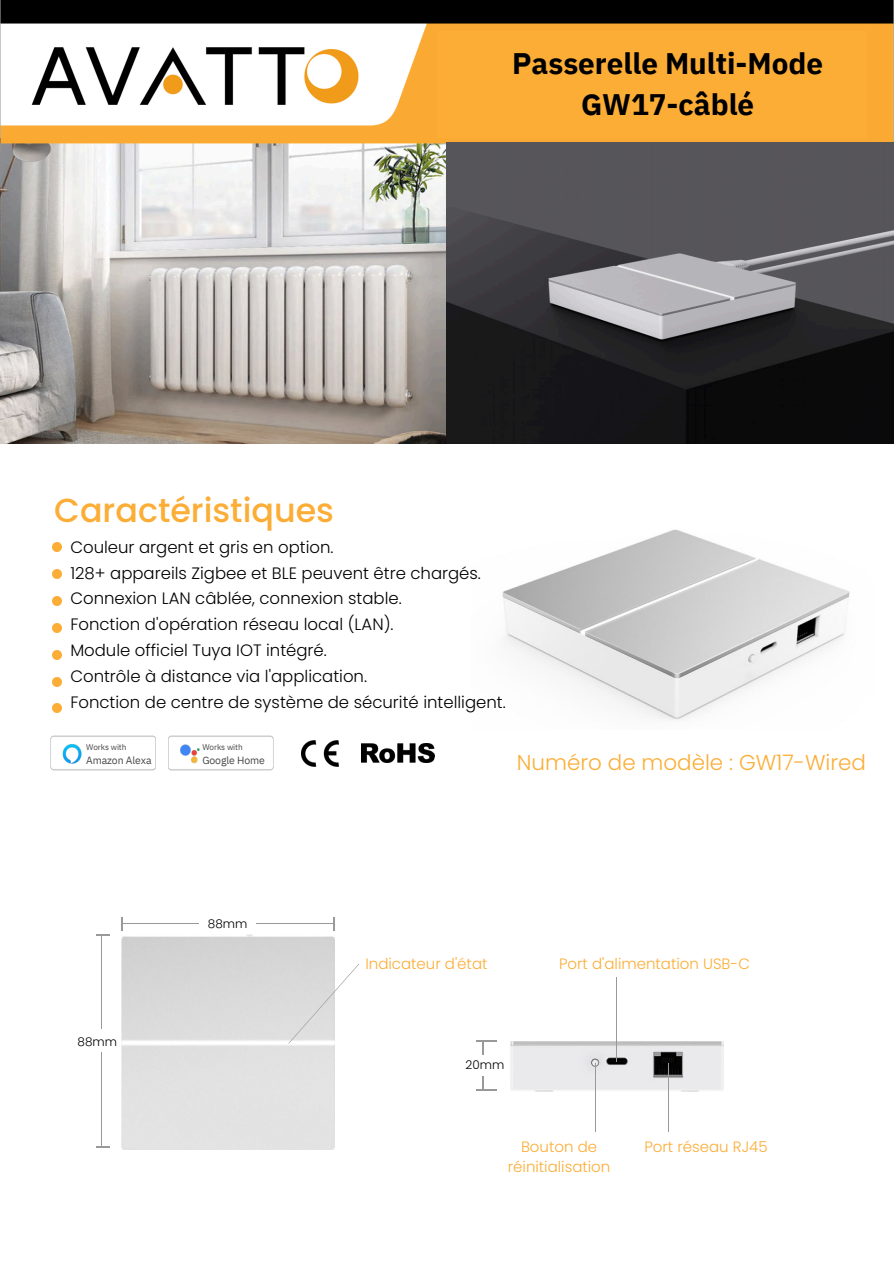
<style>
.page{position:relative;width:894px;height:1264px;background:#fff}
.page>*{position:absolute;margin:0;border:0;box-sizing:border-box;transform-origin:0 0}
.t1{font:500 33.3px "Poppins";color:#fcad36}
.t2{font:700 29.7px/40.5px "IBM Plex Sans";color:#000;text-align:center}
.t3{font:300 21.45px "Poppins";color:#fcad36}
.t4{font:300 16.5px/25.8px "Poppins";color:#000}
.t5{font:300 15px/20.2px "Poppins";color:#fcad36;text-align:center}
.t6{font:300 12px "Poppins";color:#000}
.t7{font:10.5px "IBM Plex Sans";letter-spacing:-.01em;color:#474747}
.t8{font:8.25px "IBM Plex Sans";letter-spacing:-.01em;color:#474747}
</style>
<div class="page">
<img style="left:0;top:150px;width:446px;height:293px">
<svg style="left:52px;top:542px;width:9px;height:9px"></svg>
<svg style="left:52px;top:569px;width:9px;height:9px"></svg>
<svg style="left:52px;top:596px;width:9px;height:9px"></svg>
<svg style="left:52px;top:623px;width:9px;height:9px"></svg>
<svg style="left:52px;top:650px;width:9px;height:9px"></svg>
<svg style="left:52px;top:677px;width:9px;height:9px"></svg>
<svg style="left:52px;top:704px;width:9px;height:9px"></svg>
<img style="left:50px;top:735px;width:224px;height:36px">
<img style="left:301px;top:740px;width:37px;height:26px">
<img style="left:361px;top:743px;width:73px;height:20px">
<img style="left:502px;top:529px;width:348px;height:191px">
<img style="left:0;top:0;width:893px;height:150px">
<svg style="left:96px;top:1146px;width:13px;height:1px"></svg>
<svg style="left:96px;top:934px;width:13px;height:1px"></svg>
<hr style="left:122px;top:923px;width:212px;height:1px;background:#999">
<hr style="left:101px;top:934px;width:1px;height:213px;background:#999">
<svg style="left:333px;top:917px;width:1px;height:13px"></svg>
<svg style="left:121px;top:917px;width:1px;height:13px"></svg>
<div style="left:67px;top:1029px;width:46px;height:22px;background:#fff"></div>
<div style="left:199px;top:917px;width:56px;height:14px;background:#fff"></div>
<hr style="left:482px;top:1040px;width:1px;height:49px;background:#999">
<svg style="left:477px;top:1040px;width:19px;height:1px"></svg>
<svg style="left:477px;top:1089px;width:19px;height:1px"></svg>
<div style="left:476px;top:1055px;width:14px;height:20px;background:#fff"></div>
<img style="left:510px;top:1041px;width:213px;height:49px">
<svg style="left:288px;top:963px;width:71px;height:80px"></svg>
<hr style="left:595px;top:1062px;width:1px;height:69px;background:#999">
<hr style="left:616px;top:977px;width:1px;height:84px;background:#999">
<hr style="left:667px;top:1062px;width:1px;height:69px;background:#999">
<img style="left:446px;top:143px;width:447px;height:300px">
<div style="left:437px;top:31px;width:429px;height:107px;background:#fcad36"></div>
<h4 class="t2" style="left:512px;top:43px;width:312px">Passerelle Multi-Mode<br>GW17-câblé</h4>
<p class="t1" style="left:54px;top:486px;width:281px">Caractéristiques</p>
<p class="t4" style="left:70px;top:534px;width:437px">Couleur argent et gris en option.<br>128+ appareils Zigbee et BLE peuvent être chargés.<br>Connexion LAN câblée, connexion stable.<br>Fonction d'opération réseau local (LAN).<br>Module officiel Tuya IOT intégré.<br>Contrôle à distance via l'application.<br>Fonction de centre de système de sécurité intelligent.</p>
<p class="t8" style="left:86px;top:741px;width:42px">Works with</p>
<p class="t7" style="left:86px;top:753px;width:67px">Amazon Alexa</p>
<h3 class="t8" style="left:202px;top:741px;width:42px">Works with</h3>
<h5 class="t7" style="left:202px;top:753px;width:64px">Google Home</h5>
<p class="t3" style="left:516px;top:747px;width:350px">Numéro de modèle : GW17-Wired</p>
<h5 class="t6" style="left:78px;top:1033px;width:41px">88mm</h5>
<p class="t6" style="left:208px;top:915px;width:41px">88mm</p>
<h5 class="t5" style="left:365px;top:953px;width:123px">Indicateur d'état</h5>
<h4 class="t6" style="left:465px;top:1056px;width:40px">20mm</h4>
<h4 class="t5" style="left:559px;top:953px;width:192px">Port d'alimentation USB-C</h4>
<p class="t5" style="left:507px;top:1136px;width:104px">Bouton de réinitialisation</p>
<h4 class="t5" style="left:644px;top:1136px;width:125px">Port réseau RJ45</h4>
</div>
